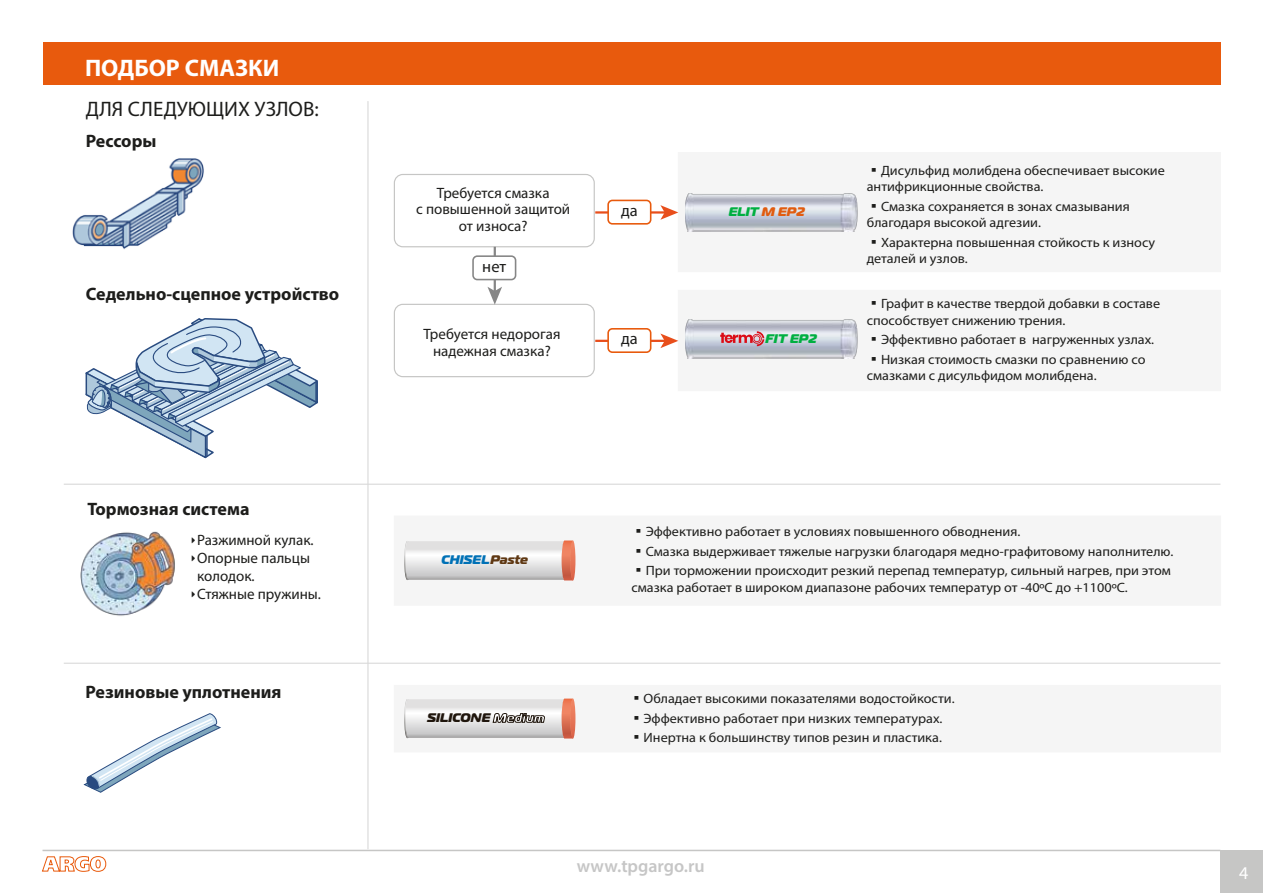
<style>
.page{position:relative;width:1263px;height:893px;background:#fff}
.page>*{position:absolute;margin:0;border:0;box-sizing:border-box;transform-origin:0 0}
.t1{font:700 24px "Myriad Pro";color:#fff}
.t2{font:21px "Myriad Pro";color:#1d1d1b}
.t3{font:700 18px "Myriad Pro";color:#1d1d1b}
.t4{font:600 18px "Myriad Pro";color:#c6c6c6}
.t5{font:italic 17.55px "Myriad Pro";color:#fff}
.t6{font:16.5px "Myriad Pro";color:#1d1d1b}
.t7{font:15px/16.5px "Myriad Pro";color:#1d1d1b;text-align:center}
.t8{font:13.5px/16.5px "Myriad Pro";color:#1d1d1b;scale:1.05 1}
.t9{font:italic 800 12.45px "Magistral";color:#00af41}
.t10{font:italic 800 12.45px "Magistral";color:#20160d}
.t11{font:italic 800 12.45px "Magistral";color:#0071b6}
.t12{font:12px/18.5px "Monaco";color:#1d1d1b}
.s1{color:#e15c10}
.s2{font-family:"Koz Go Pr 6 N"}
.s3{color:#5f3813}
.s4{color:#fff}
.s5{font-style:normal;font-size:18px}
</style>
<div class="page">
<div style="left:43px;top:42px;width:1177px;height:43px;background:#e85a0d"></div>
<hr style="left:43px;top:850px;width:1177px;height:1px;background:#c6c6c5">
<svg style="left:41px;top:856px;width:66px;height:16px"></svg>
<div style="left:1220px;top:850px;width:43px;height:43px;background:#c6c6c5"></div>
<div style="left:678px;top:290px;width:543px;height:101px;background:#f5f5f5"></div>
<div style="left:678px;top:152px;width:543px;height:120px;background:#f5f5f5"></div>
<div style="left:394px;top:174px;width:201px;height:73px;border:1px solid #c6c6c5;border-radius:9px"></div>
<div style="left:394px;top:304px;width:201px;height:73px;border:1px solid #c6c6c5;border-radius:9px"></div>
<hr style="left:494px;top:247px;width:2px;height:45px;background:#868686">
<svg style="left:487px;top:287px;width:15px;height:18px"></svg>
<div style="left:473px;top:256px;width:43px;height:24px;background:#fff;border-radius:4px"></div>
<div style="left:472px;top:255px;width:44px;height:25px;border:2px solid #868686;border-radius:4px"></div>
<hr style="left:595px;top:211px;width:71px;height:3px;background:#e84e1b">
<svg style="left:660px;top:205px;width:18px;height:15px"></svg>
<div style="left:608px;top:200px;width:43px;height:24px;background:#fff;border-radius:4px"></div>
<div style="left:607px;top:200px;width:44px;height:25px;border:2px solid #e85a0d;border-radius:4px"></div>
<hr style="left:595px;top:340px;width:71px;height:2px;background:#e84e1b">
<svg style="left:660px;top:333px;width:18px;height:15px"></svg>
<div style="left:608px;top:329px;width:43px;height:23px;background:#fff;border-radius:4px"></div>
<div style="left:607px;top:328px;width:44px;height:25px;border:2px solid #e85a0d;border-radius:4px"></div>
<img style="left:685px;top:193px;width:172px;height:39px">
<img style="left:685px;top:319px;width:172px;height:39px">
<svg style="left:720px;top:331px;width:44px;height:15px"></svg>
<hr style="left:64px;top:484px;width:1156px;height:1px;background:#d9d9d9">
<hr style="left:64px;top:663px;width:1156px;height:1px;background:#d9d9d9">
<div style="left:394px;top:515px;width:827px;height:91px;background:#f5f5f5"></div>
<div style="left:394px;top:685px;width:827px;height:67px;background:#f5f5f5"></div>
<svg style="left:404px;top:540px;width:171px;height:40px"></svg>
<svg style="left:404px;top:699px;width:171px;height:39px"></svg>
<img style="left:80px;top:531px;width:95px;height:85px">
<svg style="left:85px;top:318px;width:233px;height:141px"></svg>
<svg style="left:83px;top:713px;width:138px;height:79px"></svg>
<img style="left:72px;top:158px;width:132px;height:91px">
<hr style="left:367px;top:101px;width:1px;height:748px;background:#d9d9d9">
<h1 class="t1" style="left:85px;top:52px;width:196px">ПОДБОР СМАЗКИ</h1>
<h2 class="t2" style="left:86px;top:96px;width:234px">ДЛЯ СЛЕДУЮЩИХ УЗЛОВ:</h2>
<h3 class="t3" style="left:86px;top:129px;width:72px">Рессоры</h3>
<h3 class="t3" style="left:86px;top:282px;width:255px">Седельно-сцепное устройство</h3>
<h3 class="t3" style="left:87px;top:497px;width:164px">Тормозная система</h3>
<p class="t7" style="left:197px;top:531px;width:125px;line-height:18px;text-align:left">Разжимной кулак.<br>Опорные пальцы колодок.<br>Стяжные пружины.</p>
<p class="t12" style="left:190px;top:530px;width:9px">‣ ‣</p>
<p class="t12" style="left:190px;top:584px;width:9px">‣</p>
<h3 class="t3" style="left:85px;top:680px;width:198px">Резиновые уплотнения</h3>
<p class="t7" style="left:416px;top:184px;width:156px">Требуется смазка<br>с повышенной защитой от износа?</p>
<p class="t6" style="left:482px;top:256px;width:25px">нет</p>
<p class="t7" style="left:423px;top:326px;width:139px">Требуется недорогая надежная смазка?</p>
<p class="t6" style="left:621px;top:200px;width:18px">да</p>
<p class="t6" style="left:621px;top:329px;width:18px">да</p>
<p class="t9" style="left:728px;top:203px;width:78px">ELIT <span class="s1">M EP2</span></p>
<p class="t9" style="left:765px;top:331px;width:53px">FIT EP2</p>
<p class="t8" style="left:867px;top:162px;width:285px"><span class="s2">▪</span>Дисульфид молибдена обеспечивает высокие антифрикционные свойства.</p>
<p class="t8" style="left:867px;top:198px;width:252px"><span class="s2">▪</span>Смазка сохраняется в зонах смазывания благодаря высокой адгезии.</p>
<p class="t8" style="left:867px;top:234px;width:276px"><span class="s2">▪</span>Характерна повышенная стойкость к износу деталей и узлов.</p>
<p class="t8" style="left:867px;top:295px;width:281px"><span class="s2">▪</span>Графит в качестве твердой добавки в составе способствует снижению трения.</p>
<p class="t8" style="left:867px;top:331px;width:275px"><span class="s2">▪</span>Эффективно работает в нагруженных узлах.</p>
<p class="t8" style="left:867px;top:351px;width:267px"><span class="s2">▪</span>Низкая стоимость смазки по сравнению со смазками с дисульфидом молибдена.</p>
<p class="t11" style="left:441px;top:552px;width:88px">CHISEL <span class="s3">Paste</span></p>
<p class="t10" style="left:427px;top:710px;width:119px">SILICONE <span class="s4">Medium</span></p>
<p class="t8" style="left:631px;top:523px;width:372px"><span class="s2">▪</span>Эффективно работает в условиях повышенного обводнения.</p>
<p class="t8" style="left:631px;top:543px;width:518px"><span class="s2">▪</span>Смазка выдерживает тяжелые нагрузки благодаря медно-графитовому наполнителю.</p>
<p class="t8" style="left:631px;top:562px;width:515px"><span class="s2">▪</span>При торможении происходит резкий перепад температур, сильный нагрев, при этом смазка работает в широком диапазоне рабочих температур от -40ºС до +1100ºС.</p>
<p class="t8" style="left:629px;top:690px;width:311px"><span class="s2">▪</span>Обладает высокими показателями водостойкости.</p>
<p class="t8" style="left:629px;top:710px;width:300px"><span class="s2">▪</span>Эффективно работает при низких температурах.</p>
<p class="t8" style="left:629px;top:729px;width:299px"><span class="s2">▪</span>Инертна к большинству типов резин и пластика.</p>
<h3 class="t4" style="left:577px;top:854px;width:129px">www.tpgargo.ru</h3>
<p class="t5" style="left:1237px;top:855px;width:13px">2<span class="s5">4</span></p>
</div>
